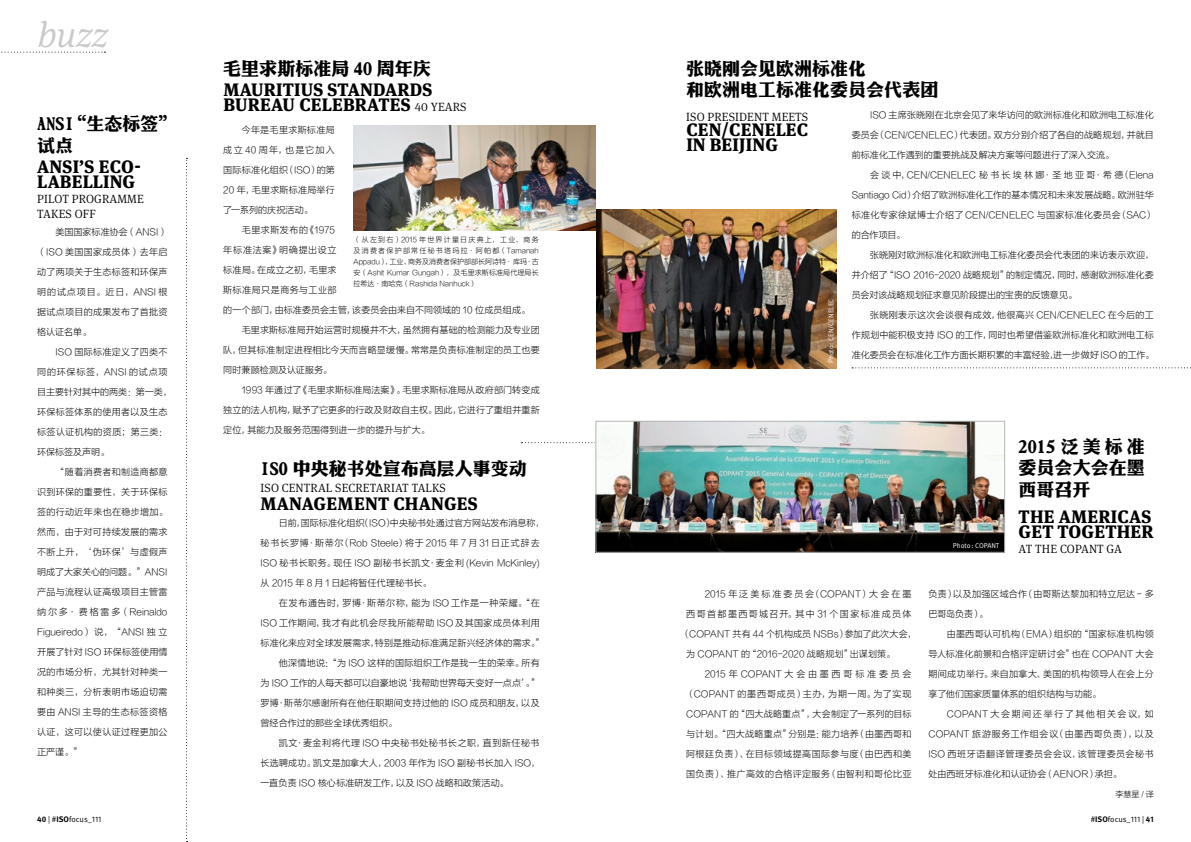
<style>
.page{position:relative;width:1191px;height:842px;background:#fff}
.page>*{position:absolute;margin:0;border:0;box-sizing:border-box;transform-origin:0 0}
.t1{font:italic 300 36.4px "Meta Serif Pro";color:#c9caca}
.t2{font:800 18px/15px "Meta Serif Pro";letter-spacing:.01em;color:#000}
.t3{font:18px/21.6px "DF Li Jin Hei W8";color:#000}
.t4{font:300 12px/15px "Meta Serif Pro";letter-spacing:.01em;color:#000}
.t5{font:9px "FZLTXHK GBK1 0";letter-spacing:.025em;color:#000}
.t6{font:9px "FZLTXHK GBK1 0";letter-spacing:.005em;color:#000}
.t7{font:9px "FZLTXHK GBK1 0";color:#000}
.t8{font:9px "FZLTXHK GBK1 0";letter-spacing:.045em;color:#000}
.t9{font:9px "FZLTXHK GBK1 0";letter-spacing:.07em;color:#000}
.t10{font:9px "FZLTXHK GBK1 0";letter-spacing:.065em;color:#000}
.t11{font:9px "FZLTXHK GBK1 0";letter-spacing:.05em;color:#000}
.t12{font:9px "FZLTXHK GBK1 0";letter-spacing:.085em;color:#000}
.t13{font:9px "FZLTXHK GBK1 0";letter-spacing:.08em;color:#000}
.t14{font:9px "FZLTXHK GBK1 0";letter-spacing:.19em;color:#000}
.t15{font:9px "FZLTXHK GBK1 0";letter-spacing:.155em;color:#000}
.t16{font:9px "FZLTXHK GBK1 0";letter-spacing:.3em;color:#000}
.t17{font:9px "FZLTXHK GBK1 0";letter-spacing:.17em;color:#000}
.t18{font:9px "FZLTXHK GBK1 0";letter-spacing:.1em;color:#000}
.t19{font:9px "FZLTXHK GBK1 0";letter-spacing:.15em;color:#000}
.t20{font:9px "FZLTXHK GBK1 0";letter-spacing:.06em;color:#000}
.t21{font:8px "Meta Pro Norm";color:#000}
.t22{font:8px "FZLTXHK GBK1 0";color:#000}
.t23{font:7px/11px "FZLTXHK GBK1 0";color:#000;text-align:justify}
.t24{font:7px "Meta Pro Norm";color:#fff}
.s1{font-weight:300;font-size:12px}
.s2{font-family:"Meta Pro";font-weight:700}
</style>
<div class="page">
<svg style="left:1px;top:52px;width:104px;height:1px"></svg>
<svg style="left:186px;top:158px;width:2px;height:684px"></svg>
<img style="left:353px;top:125px;width:243px;height:105px">
<svg style="left:521px;top:442px;width:74px;height:1px"></svg>
<img style="left:596px;top:210px;width:240px;height:158px">
<svg style="left:852px;top:367px;width:339px;height:1px"></svg>
<img style="left:597px;top:423px;width:406px;height:127px">
<div style="left:595px;top:421px;width:410px;height:131px;border:1px solid #b5b6b6"></div>
<h1 class="t1" style="left:37px;top:8px;width:73px">buzz</h1>
<h2 class="t3" style="left:37px;top:113px;width:141px">ANSI“生态标签”试点</h2>
<h2 class="t2" style="left:37px;top:158px;width:105px">ANSI’S ECO-<br>LABELLING</h2>
<h3 class="t4" style="left:37px;top:191px;width:108px">PILOT PROGRAMME<br>TAKES OFF</h3>
<p class="t7" style="left:56px;top:227px;width:113px">美国国家标准协会（ANSI）</p>
<p class="t5" style="left:37px;top:247px;width:132px">（ISO 美国国家成员体）去年启</p>
<p class="t5" style="left:37px;top:267px;width:132px">动了两项关于生态标签和环保声</p>
<p class="t18" style="left:37px;top:287px;width:132px">明的试点项目。近日，ANSI 根</p>
<p class="t5" style="left:37px;top:307px;width:132px">据试点项目的成果发布了首批资</p>
<p class="t5" style="left:37px;top:327px;width:55px">格认证名单。</p>
<p class="t5" style="left:56px;top:347px;width:113px">ISO 国际标准定义了四类不</p>
<p class="t12" style="left:37px;top:367px;width:132px">同的环保标签，ANSI 的试点项</p>
<p class="t7" style="left:37px;top:387px;width:136px">目主要针对其中的两类：第一类，</p>
<p class="t5" style="left:37px;top:407px;width:132px">环保标签体系的使用者以及生态</p>
<p class="t8" style="left:37px;top:427px;width:132px">标签认证机构的资质；第三类：</p>
<p class="t7" style="left:37px;top:447px;width:73px">环保标签及声明。</p>
<p class="t5" style="left:56px;top:467px;width:113px">“随着消费者和制造商都意</p>
<p class="t5" style="left:37px;top:487px;width:132px">识到环保的重要性，关于环保标</p>
<p class="t5" style="left:37px;top:507px;width:132px">签的行动近年来也在稳步增加。</p>
<p class="t5" style="left:37px;top:527px;width:132px">然而，由于对可持续发展的需求</p>
<p class="t8" style="left:37px;top:547px;width:132px">不断上升，‘伪环保’与虚假声</p>
<p class="t7" style="left:37px;top:567px;width:132px">明成了大家关心的问题。”ANSI</p>
<p class="t5" style="left:37px;top:587px;width:132px">产品与流程认证高级项目主管雷</p>
<p class="t7" style="left:37px;top:607px;width:132px">纳尔多· 费格雷多（Reinaldo</p>
<p class="t7" style="left:37px;top:627px;width:132px">Figueiredo）说，“ANSI 独立</p>
<p class="t5" style="left:37px;top:647px;width:132px">开展了针对 ISO 环保标签使用情</p>
<p class="t5" style="left:37px;top:667px;width:132px">况的市场分析，尤其针对种类一</p>
<p class="t5" style="left:37px;top:687px;width:132px">和种类三，分析表明市场迫切需</p>
<p class="t11" style="left:37px;top:707px;width:132px">要由 ANSI 主导的生态标签资格</p>
<p class="t5" style="left:37px;top:727px;width:132px">认证，这可以使认证过程更加公</p>
<p class="t5" style="left:37px;top:747px;width:46px">正严谨。”</p>
<h2 class="t3" style="left:223px;top:57px;width:209px">毛里求斯标准局 40 周年庆</h2>
<h2 class="t3" style="left:686px;top:57px;width:253px">张晓刚会见欧洲标准化<br>和欧洲电工标准化委员会代表团</h2>
<h2 class="t2" style="left:223px;top:81px;width:245px">MAURITIUS STANDARDS<br>BUREAU CELEBRATES <span class="s1">40 YEARS</span></h2>
<p class="t5" style="left:870px;top:110px;width:285px">ISO 主席张晓刚在北京会见了来华访问的欧洲标准化和欧洲电工标准化</p>
<p class="t6" style="left:851px;top:130px;width:304px">委员会（CEN/CENELEC）代表团。双方分别介绍了各自的战略规划，并就目</p>
<p class="t6" style="left:851px;top:150px;width:263px">前标准化工作遇到的重要挑战及解决方案等问题进行了深入交流。</p>
<p class="t6" style="left:870px;top:170px;width:285px">会谈中，CEN/CENELEC 秘书长埃林娜·圣地亚哥·希德（Elena</p>
<p class="t6" style="left:851px;top:190px;width:303px">Santiago Cid）介绍了欧洲标准化工作的基本情况和未来发展战略。欧洲驻华</p>
<p class="t5" style="left:851px;top:210px;width:304px">标准化专家徐斌博士介绍了 CEN/CENELEC 与国家标准化委员会（SAC）</p>
<p class="t5" style="left:851px;top:230px;width:55px">的合作项目。</p>
<p class="t5" style="left:870px;top:250px;width:285px">张晓刚对欧洲标准化和欧洲电工标准化委员会代表团的来访表示欢迎，</p>
<p class="t5" style="left:851px;top:270px;width:303px">并介绍了“ISO 2016-2020 战略规划”的制定情况，同时，感谢欧洲标准化委</p>
<p class="t6" style="left:851px;top:290px;width:226px">员会对该战略规划征求意见阶段提出的宝贵的反馈意见。</p>
<p class="t5" style="left:870px;top:310px;width:285px">张晓刚表示这次会谈很有成效，他很高兴 CEN/CENELEC 在今后的工</p>
<p class="t5" style="left:851px;top:330px;width:304px">作规划中能积极支持 ISO 的工作，同时也希望借鉴欧洲标准化和欧洲电工标</p>
<p class="t6" style="left:851px;top:350px;width:304px">准化委员会在标准化工作方面长期积累的丰富经验，进一步做好 ISO 的工作。</p>
<h3 class="t4" style="left:686px;top:108px;width:123px">ISO PRESIDENT MEETS</h3>
<h2 class="t2" style="left:686px;top:120px;width:123px">CEN/CENELEC<br>IN BEIJING</h2>
<p class="t5" style="left:242px;top:125px;width:95px">今年是毛里求斯标准局</p>
<p class="t19" style="left:223px;top:145px;width:113px">成立40 周年，也是它加入</p>
<p class="t5" style="left:223px;top:165px;width:113px">国际标准化组织（ISO）的第</p>
<p class="t5" style="left:223px;top:185px;width:113px">20 年，毛里求斯标准局举行</p>
<p class="t6" style="left:223px;top:205px;width:91px">了一系列的庆祝活动。</p>
<p class="t20" style="left:242px;top:225px;width:95px">毛里求斯发布的《1975</p>
<p class="t12" style="left:223px;top:245px;width:115px">年标准法案》明确提出设立</p>
<p class="t5" style="left:223px;top:265px;width:115px">标准局。在成立之初，毛里求</p>
<p class="t11" style="left:223px;top:285px;width:115px">斯标准局只是商务与工业部</p>
<p class="t5" style="left:223px;top:305px;width:308px">的一个部门，由标准委员会主管，该委员会由来自不同领域的 10 位成员组成。</p>
<p class="t5" style="left:242px;top:325px;width:299px">毛里求斯标准局开始运营时规模并不大，虽然拥有基础的检测能力及专业团</p>
<p class="t5" style="left:223px;top:345px;width:318px">队，但其标准制定进程相比今天而言略显缓慢。常常是负责标准制定的员工也要</p>
<p class="t5" style="left:223px;top:365px;width:110px">同时兼顾检测及认证服务。</p>
<p class="t5" style="left:242px;top:385px;width:299px">1993 年通过了《毛里求斯标准局法案》。毛里求斯标准局从政府部门转变成</p>
<p class="t6" style="left:223px;top:405px;width:318px">独立的法人机构，赋予了它更多的行政及财政自主权。因此，它进行了重组并重新</p>
<p class="t5" style="left:223px;top:425px;width:208px">定位，其能力及服务范围得到进一步的提升与扩大。</p>
<p class="t23" style="left:353px;top:234px;width:187px">（从左到右）2015 年世界计量日庆典上，工业、商务及消费者保护部常任秘书塔玛拉·阿帕都（Tamanah Appadu），工业、商务及消费者保护部部长阿诗特· 库玛·古安（Ashit Kumar Gungah），及毛里求斯标准局代理局长拉希达·南哈克（Rashida Nanhuck）</p>
<p class="t24" style="left:825px;top:363px;width:66px;rotate:-90deg">Photo: CEN/CENELEC</p>
<h2 class="t3" style="left:260px;top:458px;width:268px">ISO 中央秘书处宣布高层人事变动</h2>
<h3 class="t4" style="left:260px;top:480px;width:187px">ISO CENTRAL SECRETARIAT TALKS</h3>
<h2 class="t2" style="left:261px;top:494px;width:219px">MANAGEMENT CHANGES</h2>
<p class="t5" style="left:279px;top:518px;width:267px">日前，国际标准化组织（ISO）中央秘书处通过官方网站发布消息称，</p>
<p class="t5" style="left:260px;top:538px;width:281px">秘书长罗博·斯蒂尔（Rob Steele）将于 2015 年 7 月 31 日正式辞去</p>
<p class="t5" style="left:260px;top:558px;width:281px">ISO 秘书长职务。现任 ISO 副秘书长凯文·麦金利 (Kevin McKinley)</p>
<p class="t5" style="left:260px;top:578px;width:172px">从 2015 年 8 月 1 日起将暂任代理秘书长。</p>
<p class="t9" style="left:279px;top:598px;width:262px">在发布通告时，罗博·斯蒂尔称，能为 ISO 工作是一种荣耀。“在</p>
<p class="t8" style="left:260px;top:618px;width:281px">ISO 工作期间，我才有此机会尽我所能帮助 ISO 及其国家成员体利用</p>
<p class="t5" style="left:260px;top:638px;width:285px">标准化来应对全球发展需求，特别是推动标准满足新兴经济体的需求。”</p>
<p class="t5" style="left:279px;top:658px;width:262px">他深情地说：“为 ISO 这样的国际组织工作是我一生的荣幸。所有</p>
<p class="t6" style="left:260px;top:678px;width:281px">为 ISO 工作的人每天都可以自豪地说‘我帮助世界每天变好一点点’。”</p>
<p class="t5" style="left:260px;top:698px;width:281px">罗博·斯蒂尔感谢所有在他任职期间支持过他的 ISO 成员和朋友，以及</p>
<p class="t5" style="left:260px;top:718px;width:138px">曾经合作过的那些全球优秀组织。</p>
<p class="t10" style="left:279px;top:738px;width:262px">凯文·麦金利将代理 ISO 中央秘书处秘书长之职，直到新任秘书</p>
<p class="t5" style="left:260px;top:758px;width:281px">长选聘成功。凯文是加拿大人，2003 年作为 ISO 副秘书长加入 ISO，</p>
<p class="t5" style="left:260px;top:778px;width:249px">一直负责 ISO 核心标准研发工作，以及 ISO 战略和政策活动。</p>
<p class="t14" style="left:704px;top:589px;width:208px">2015 年泛美标准委员会（COPANT）大会在墨</p>
<p class="t15" style="left:686px;top:609px;width:227px">西哥首都墨西哥城召开。其中 31个国家标准成员体</p>
<p class="t5" style="left:681px;top:629px;width:236px">（COPANT 共有 44 个机构成员 NSBs）参加了此次大会，</p>
<p class="t5" style="left:686px;top:649px;width:210px">为 COPANT 的“2016-2020 战略规划”出谋划策。</p>
<p class="t16" style="left:704px;top:669px;width:208px">2015年COPANT大会由墨西哥标准委员会</p>
<p class="t13" style="left:686px;top:689px;width:227px">（COPANT 的墨西哥成员）主办，为期一周。为了实现</p>
<p class="t5" style="left:686px;top:709px;width:227px">COPANT 的“四大战略重点”，大会制定了一系列的目标</p>
<p class="t5" style="left:686px;top:729px;width:227px">与计划。“四大战略重点”分别是：能力培养（由墨西哥和</p>
<p class="t11" style="left:686px;top:749px;width:227px">阿根廷负责）、在目标领域提高国际参与度（由巴西和美</p>
<p class="t8" style="left:686px;top:769px;width:227px">国负责）、推广高效的合格评定服务（由智利和哥伦比亚</p>
<p class="t24" style="left:953px;top:540px;width:48px">Photo: COPANT</p>
<h2 class="t3" style="left:1018px;top:435px;width:128px;text-align:justify">2015泛美标准委员会大会在墨西哥召开</h2>
<h2 class="t2" style="left:1018px;top:507px;width:137px">THE AMERICAS<br>GET TOGETHER</h2>
<h3 class="t4" style="left:1018px;top:540px;width:105px">AT THE COPANT GA</h3>
<p class="t5" style="left:928px;top:589px;width:227px">负责）以及加强区域合作（由哥斯达黎加和特立尼达 - 多</p>
<p class="t5" style="left:928px;top:609px;width:61px">巴哥岛负责）。</p>
<p class="t5" style="left:947px;top:629px;width:208px">由墨西哥认可机构（EMA）组织的“国家标准机构领</p>
<p class="t5" style="left:928px;top:649px;width:227px">导人标准化前景和合格评定研讨会”也在 COPANT 大会</p>
<p class="t5" style="left:928px;top:669px;width:227px">期间成功举行。来自加拿大、美国的机构领导人在会上分</p>
<p class="t5" style="left:928px;top:689px;width:174px">享了他们国家质量体系的组织结构与功能。</p>
<p class="t17" style="left:947px;top:709px;width:208px">COPANT大会期间还举行了其他相关会议，如</p>
<p class="t10" style="left:928px;top:729px;width:227px">COPANT 旅游服务工作组会议（由墨西哥负责），以及</p>
<p class="t9" style="left:928px;top:749px;width:227px">ISO 西班牙语翻译管理委员会会议，该管理委员会秘书</p>
<p class="t5" style="left:928px;top:769px;width:194px">处由西班牙标准化和认证协会（AENOR）承担。</p>
<p class="t22" style="left:1115px;top:789px;width:40px">李慧星 / 译</p>
<p class="t21" style="left:37px;top:813px;width:66px"><span class="s2">40</span> | #<span class="s2">ISO</span>focus_111</p>
<p class="t21" style="left:1090px;top:813px;width:65px">#<span class="s2">ISO</span>focus_111 | <span class="s2">41</span></p>
</div>
